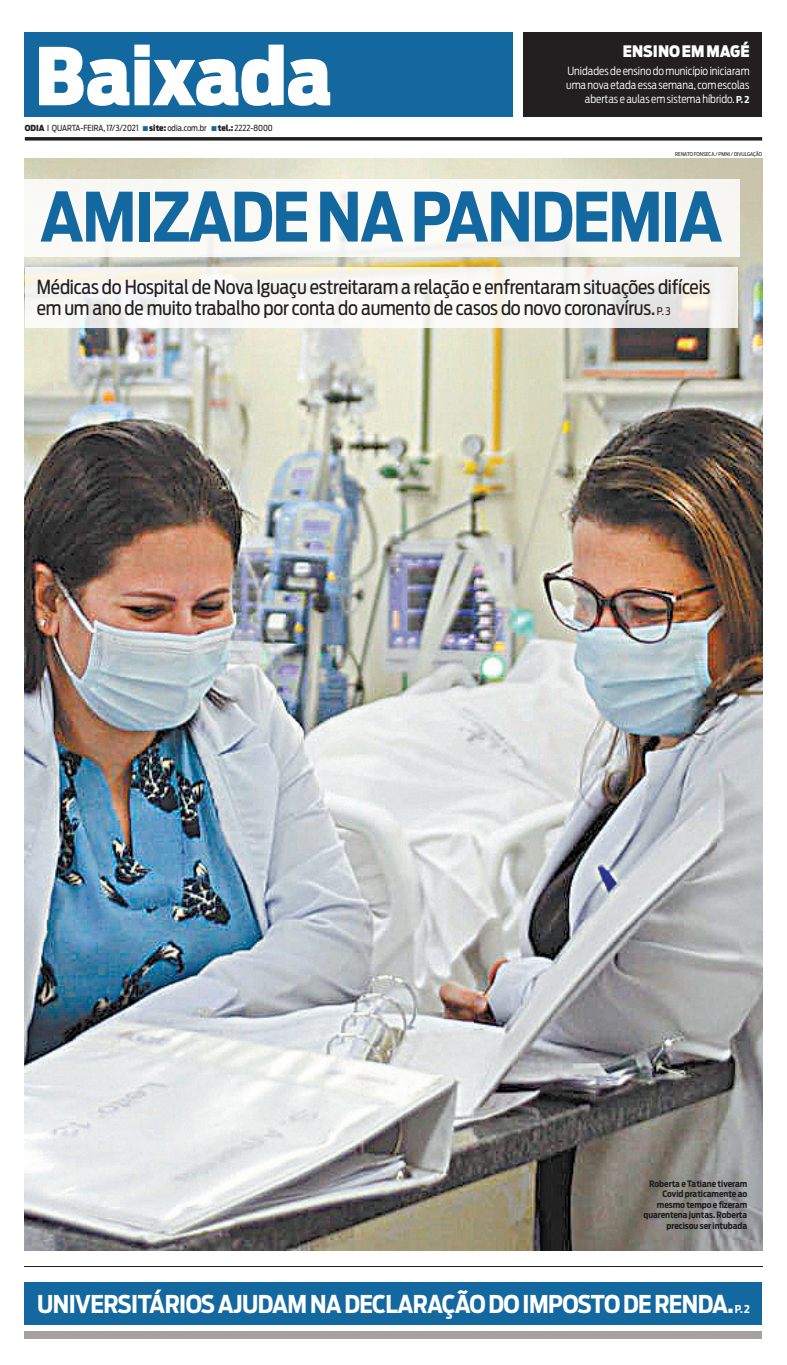
<style>
.page{position:relative;width:787px;height:1365px;background:#fff}
.page>*{position:absolute;margin:0;border:0;box-sizing:border-box;transform-origin:0 0}
.t1{font:900 78.84px "Antenna Cond";letter-spacing:-.005em;color:#fff}
.t2{font:700 67.29px "Antenna Cond";letter-spacing:-.025em;color:#12689f}
.t3{font:700 24.41px "Antenna Cond";letter-spacing:-.025em;color:#fff}
.t4{font:19.25px/21px "Antenna Cond";letter-spacing:-.01em;color:#231f20}
.t5{font:900 15.75px "Antenna Cond";color:#fff}
.t6{font:300 11.2px/14px "Antenna Cond";color:#fff;text-align:right}
.t7{font:700 10.76px "Antenna Cond";color:#fff}
.t8{font:700 8.75px/10.5px "Antenna Cond";letter-spacing:-.005em;color:#1f1d1e;text-align:right}
.t9{font:8.31px "Antenna Cond";color:#231f20}
.t10{font:5.25px "Antenna Cond";color:#231f20}
.s1{font-weight:900}
.s2{color:#12689f}
.s3{font-weight:700;font-size:9.45px}
.s4{font-size:10.5px}
</style>
<div class="page">
<img style="left:25px;top:158px;width:736px;height:1092px">
<div style="left:25px;top:1281px;width:736px;height:42px;background:#12689f"></div>
<hr style="left:25px;top:1266px;width:736px;height:1px;background:#231f20">
<svg style="left:25px;top:137px;width:736px;height:4px;background:#3e3a3b"></svg>
<div style="left:25px;top:32px;width:487px;height:84px;background:#12689f"></div>
<div style="left:523px;top:32px;width:238px;height:84px;background:#231f20"></div>
<div style="left:25px;top:179px;width:714px;height:77px;background:#f9f9f6"></div>
<svg style="left:25px;top:267px;width:712px;height:61px;fill:#f7f7f5"></svg>
<div style="left:25px;top:1331px;width:736px;height:7px;background:#a7a2a0"></div>
<h1 class="t1" style="left:35px;top:30px;width:298px">Baixada</h1>
<p class="t9" style="left:25px;top:123px;width:38px"><span class="s1">ODIA</span> I Quarta</p>
<p class="t9" style="left:80px;top:123px;width:8px">-feira</p>
<p class="t9" style="left:103px;top:123px;width:171px">, 17/3/2021 <span class="s2">■</span><span class="s1">site:</span> odia.com.br <span class="s2">■</span><span class="s1">tel.:</span> 2222-8000</p>
<p class="t5" style="left:622px;top:42px;width:128px">ENSINO EM MAGÉ</p>
<p class="t6" style="left:566px;top:64px;width:185px">Unidades de ensino do município iniciaram uma nova etada essa semana, com escolas abertas e aulas em sistema híbrido. <span class="s3">P. 2</span></p>
<p class="t10" style="left:675px;top:151px;width:88px">RENATO FONSECA / PMNI / DIVULGAÇÃO</p>
<h2 class="t2" style="left:40px;top:177px;width:684px">AMIZADE NA PANDEMIA</h2>
<p class="t4" style="left:37px;top:277px;width:674px">Médicas do Hospital de Nova Iguaçu estreitaram a relação e enfrentaram situações difíceis em um ano de muito trabalho por conta do aumento de casos do novo coronavírus. <span class="s4">P. 3</span></p>
<p class="t8" style="left:643px;top:1178px;width:105px">Roberta e Tatiane tiveram<br>Covid praticamente ao mesmo tempo e fizeram quarentena juntas. Roberta precisou ser intubada</p>
<p class="t3" style="left:37px;top:1289px;width:697px">UNIVERSITÁRIOS AJUDAM NA DECLARAÇÃO DO IMPOSTO DE RENDA.</p>
<p class="t7" style="left:734px;top:1302px;width:17px">P. 2</p>
</div>
